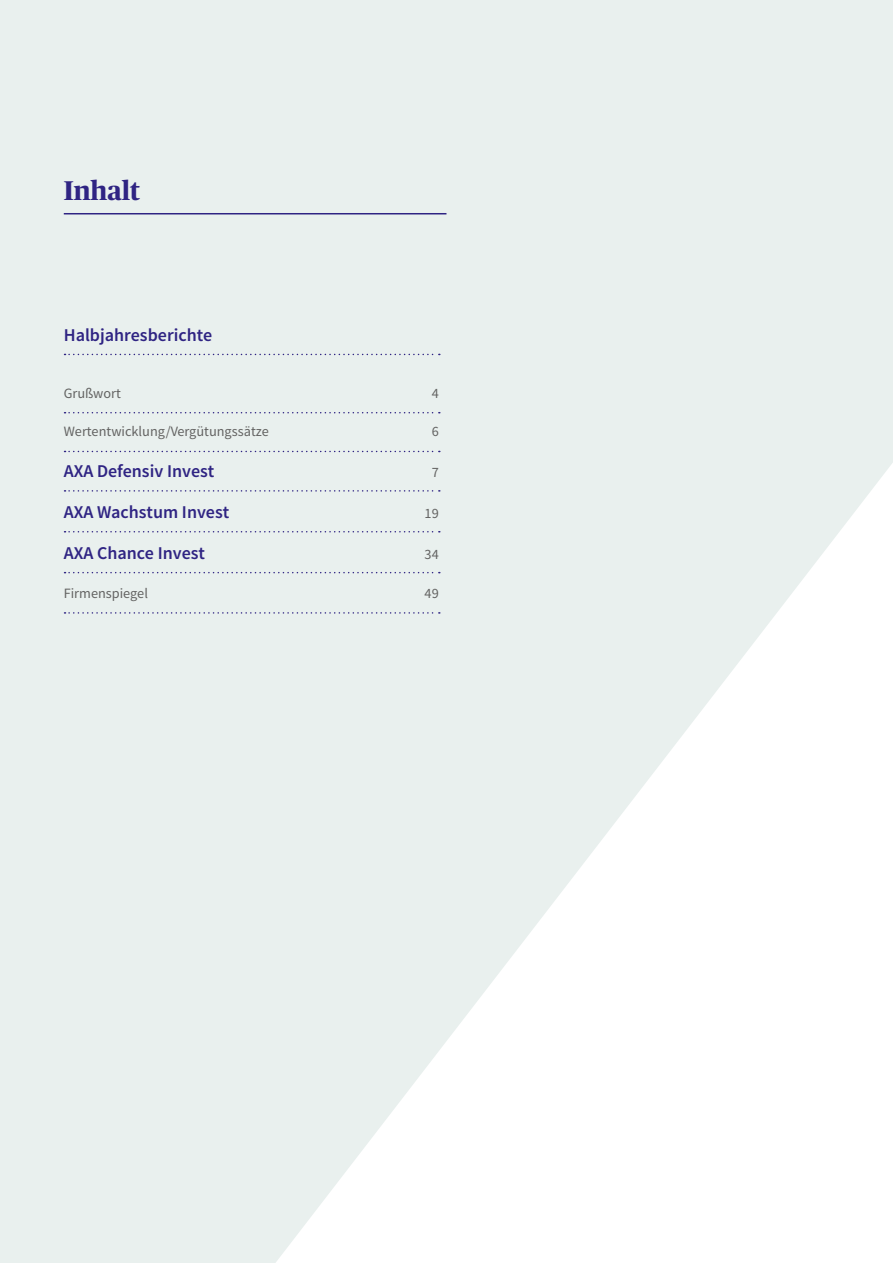
<style>
.page{position:relative;width:893px;height:1263px;background:#e9f0ee}
.page>*{position:absolute;margin:0;border:0;box-sizing:border-box;transform-origin:0 0}
.t1{font:700 27px "Publico Headline";color:#2f2483}
.t2{font:600 18px "Source Sans Pro";color:#2f2483}
.t3{font:14.25px "Source Sans Pro";color:#636362}
</style>
<div class="page">
<svg style="left:276px;top:463px;width:617px;height:800px;fill:#fafcfb"></svg>
<hr style="left:64px;top:213px;width:382px;height:1px;background:#2f2483">
<svg style="left:65px;top:354px;width:375px;height:1px"></svg>
<svg style="left:65px;top:412px;width:375px;height:1px"></svg>
<svg style="left:65px;top:451px;width:375px;height:1px"></svg>
<svg style="left:65px;top:490px;width:375px;height:2px"></svg>
<svg style="left:65px;top:531px;width:375px;height:1px"></svg>
<svg style="left:65px;top:572px;width:375px;height:1px"></svg>
<svg style="left:65px;top:612px;width:375px;height:2px"></svg>
<div style="left:348px;top:1218px;width:197px;height:11px;background:#fff"></div>
<h1 class="t1" style="left:64px;top:171px;width:78px">Inhalt</h1>
<p class="t2" style="left:64px;top:324px;width:150px">Halbjahresberichte</p>
<p class="t3" style="left:64px;top:384px;width:59px">Grußwort</p>
<p class="t3" style="left:432px;top:384px;width:9px">4</p>
<p class="t3" style="left:64px;top:423px;width:207px">Wertentwicklung/Vergütungssätze</p>
<p class="t3" style="left:432px;top:423px;width:9px">6</p>
<p class="t2" style="left:64px;top:460px;width:152px">AXA Defensiv Invest</p>
<p class="t3" style="left:432px;top:464px;width:9px">7</p>
<p class="t2" style="left:64px;top:501px;width:167px">AXA Wachstum Invest</p>
<p class="t3" style="left:425px;top:505px;width:16px">19</p>
<p class="t2" style="left:64px;top:542px;width:143px">AXA Chance Invest</p>
<p class="t3" style="left:425px;top:546px;width:16px">34</p>
<p class="t3" style="left:64px;top:584px;width:86px">Firmenspiegel</p>
<p class="t3" style="left:425px;top:584px;width:16px">49</p>
</div>
